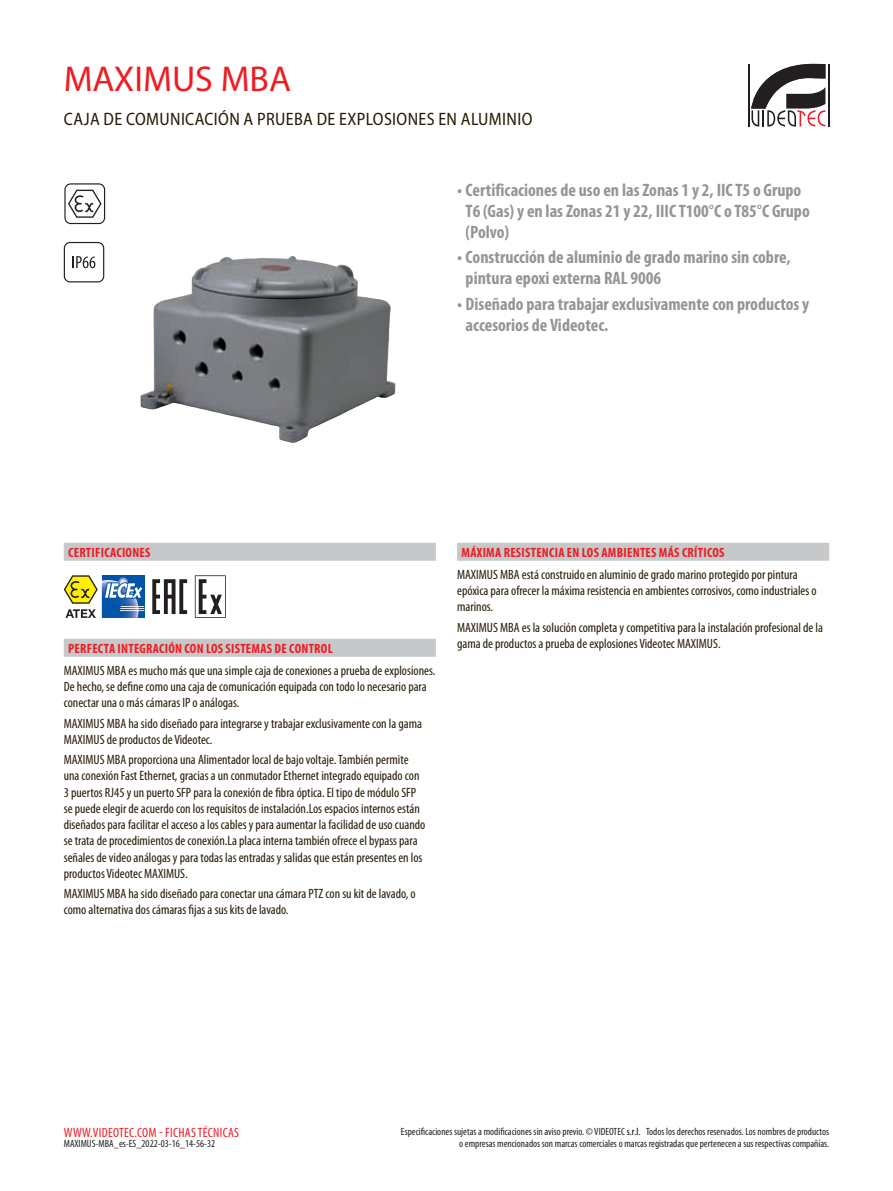
<style>
.page{position:relative;width:893px;height:1191px;background:#fff}
.page>*{position:absolute;margin:0;border:0;box-sizing:border-box;transform-origin:0 0}
.t1{font:36px "Myriad Pro";color:#ee1d23}
.t2{font:700 condensed 18px/21px "Myriad Pro";color:#939598}
.t3{font:semi-condensed 18px "Myriad Pro";letter-spacing:.02em;color:#251a05}
.t4{font:condensed 13.5px/16.2px "Myriad Pro";color:#251a05}
.t5{font:700 condensed 13.5px "Myriad Pro";letter-spacing:.02em;color:#ee1d23}
.t6{font:condensed 13.5px "Myriad Pro";letter-spacing:.02em;color:#ee1d23}
.t7{font:condensed 10.5px/12.6px "Myriad Pro";color:#231f20;text-align:right}
.s1{color:#000}
</style>
<div class="page">
<hr style="left:748px;top:64px;width:2px;height:62px;background:#231f20">
<hr style="left:828px;top:64px;width:1px;height:62px;background:#231f20">
<svg style="left:751px;top:64px;width:74px;height:63px"></svg>
<svg style="left:64px;top:183px;width:41px;height:41px"></svg>
<svg style="left:64px;top:242px;width:40px;height:40px"></svg>
<img style="left:140px;top:256px;width:256px;height:187px">
<div style="left:64px;top:543px;width:372px;height:18px;background:#c7c8ca"></div>
<div style="left:64px;top:639px;width:372px;height:18px;background:#c7c8ca"></div>
<svg style="left:64px;top:575px;width:80px;height:43px"></svg>
<svg style="left:195px;top:575px;width:31px;height:43px"></svg>
<svg style="left:152px;top:579px;width:35px;height:35px"></svg>
<div style="left:457px;top:543px;width:372px;height:18px;background:#c7c8ca"></div>
<h1 class="t1" style="left:64px;top:59px;width:229px">MAXIMUS MBA</h1>
<h2 class="t3" style="left:64px;top:109px;width:470px">CAJA DE COMUNICACIÓN A PRUEBA DE EXPLOSIONES EN ALUMINIO</h2>
<h2 class="t2" style="left:466px;top:180px;width:346px;text-indent:-8px">• Certificaciones de uso en las Zonas 1 y 2, IIC T5 o Grupo<br>T6 (Gas) y en las Zonas 21 y 22, IIIC T100°C o T85°C Grupo (Polvo)</h2>
<h2 class="t2" style="left:466px;top:247px;width:327px;text-indent:-8px">• Construcción de aluminio de grado marino sin cobre, pintura epoxi externa RAL 9006</h2>
<h2 class="t2" style="left:466px;top:293px;width:345px;text-indent:-8px">• Diseñado para trabajar exclusivamente con productos y accesorios de Videotec.</h2>
<p class="t5" style="left:68px;top:545px;width:84px">CERTIFICACIONES</p>
<p class="t5" style="left:68px;top:641px;width:266px">PERFECTA INTEGRACIÓN CON LOS SISTEMAS DE CONTROL</p>
<p class="t4" style="left:64px;top:662px;width:373px">MAXIMUS MBA es mucho más que una simple caja de conexiones a prueba de explosiones.<br>De hecho, se define como una caja de comunicación equipada con todo lo necesario para conectar una o más cámaras IP o análogas.</p>
<p class="t4" style="left:64px;top:715px;width:360px">MAXIMUS MBA ha sido diseñado para integrarse y trabajar exclusivamente con la gama<br>MAXIMUS de productos de Videotec.</p>
<p class="t4" style="left:64px;top:752px;width:363px">MAXIMUS MBA proporciona una Alimentador local de bajo voltaje. También permite una conexión Fast Ethernet, gracias a un conmutador Ethernet integrado equipado con 3 puertos RJ45 y un puerto SFP para la conexión de fibra óptica. El tipo de módulo SFP se puede elegir de acuerdo con los requisitos de instalación.Los espacios internos están diseñados para facilitar el acceso a los cables y para aumentar la facilidad de uso cuando se trata de procedimientos de conexión.La placa interna también ofrece el bypass para señales de video análogas y para todas las entradas y salidas que están presentes en los productos Videotec MAXIMUS.</p>
<p class="t4" style="left:64px;top:886px;width:353px">MAXIMUS MBA ha sido diseñado para conectar una cámara PTZ con su kit de lavado, o como alternativa dos cámaras fijas a sus kits de lavado.</p>
<p class="t5" style="left:461px;top:545px;width:265px">MÁXIMA RESISTENCIA EN LOS AMBIENTES MÁS CRÍTICOS</p>
<p class="t4" style="left:457px;top:566px;width:361px">MAXIMUS MBA está construido en aluminio de grado marino protegido por pintura epóxica para ofrecer la máxima resistencia en ambientes corrosivos, como industriales o marinos.</p>
<p class="t4" style="left:457px;top:619px;width:367px">MAXIMUS MBA es la solución completa y competitiva para la instalación profesional de la gama de productos a prueba de explosiones Videotec MAXIMUS.</p>
<p class="t6" style="left:64px;top:1125px;width:177px">WWW.VIDEOTEC.COM - FICHAS TÉCNICAS</p>
<p class="t7" style="left:401px;top:1125px;width:241px">Especificaciones sujetas a modificaciones sin aviso previo. © VIDEOTEC <span class="s1">s.r.l.</span></p>
<p class="t7" style="left:459px;top:1125px;width:371px">Todos los derechos reservados. Los nombres de productos<br>o empresas mencionados son marcas comerciales o marcas registradas que pertenecen a sus respectivas compañías.</p>
<p class="t7" style="left:64px;top:1137px;width:153px">MAXIMUS-MBA_es-ES_2022-03-16_14-56-32</p>
</div>
